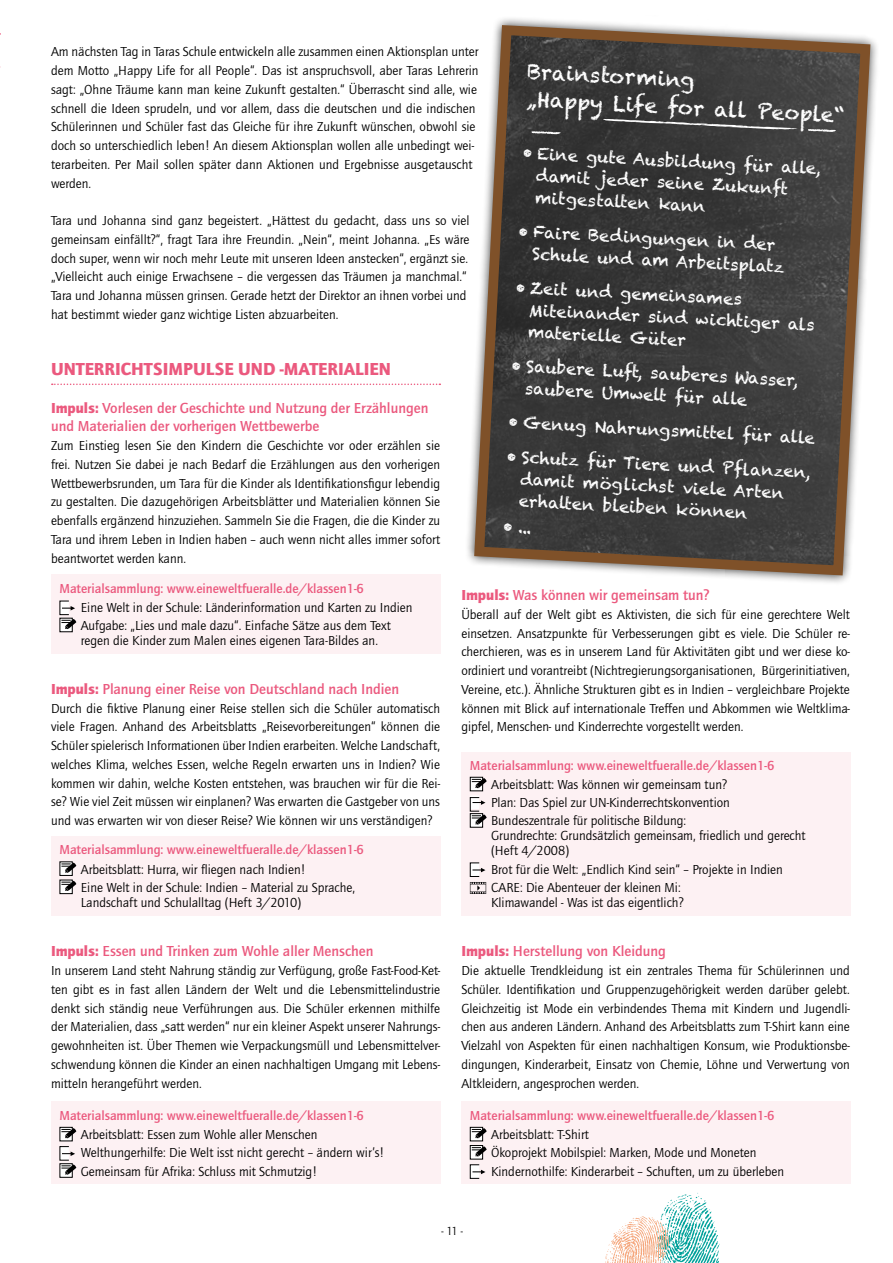
<style>
.page{position:relative;width:893px;height:1263px;background:#fff}
.page>*{position:absolute;margin:0;border:0;box-sizing:border-box;transform-origin:0 0}
.t1{font:20.85px/27.8px "Chalkduster";color:#fff}
.t2{font:900 18px "Quay Sans ITC Std";color:#eb597e}
.t3{font:16.35px/21.8px "Chalkduster";color:#fff}
.t4{font:500 15px/18.8px "Quay Sans ITC Std";color:#eb597e}
.t5{font:13.5px/18.8px "Quay Sans ITC Std";color:#000}
.t6{font:500 13.5px "Quay Sans ITC Std";color:#eb597e}
.t7{font:12px "Quay Sans ITC Std";color:#000}
.s1{font-weight:900}
</style>
<div class="page">
<svg style="left:52px;top:384px;width:388px;height:1px"></svg>
<svg style="left:605px;top:1193px;width:115px;height:70px"></svg>
<div style="left:51px;top:574px;width:389px;height:79px;background:#fdf1f3"></div>
<div style="left:60px;top:601px;width:9px;height:14px;background:#fff"></div>
<svg style="left:62px;top:606px;width:13px;height:4px"></svg>
<svg style="left:59px;top:617px;width:17px;height:15px"></svg>
<div style="left:51px;top:836px;width:389px;height:79px;background:#fdf1f3"></div>
<svg style="left:59px;top:861px;width:17px;height:33px"></svg>
<div style="left:51px;top:1102px;width:389px;height:82px;background:#fdf1f3"></div>
<svg style="left:59px;top:1126px;width:17px;height:16px"></svg>
<div style="left:60px;top:1146px;width:9px;height:14px;background:#fff"></div>
<svg style="left:62px;top:1151px;width:13px;height:5px"></svg>
<svg style="left:59px;top:1163px;width:17px;height:15px"></svg>
<div style="left:461px;top:752px;width:389px;height:163px;background:#fdf1f3"></div>
<svg style="left:469px;top:776px;width:18px;height:16px"></svg>
<div style="left:470px;top:795px;width:9px;height:14px;background:#fff"></div>
<div style="left:470px;top:797px;width:10px;height:14px;border:1px solid #000"></div>
<svg style="left:472px;top:800px;width:13px;height:5px"></svg>
<svg style="left:469px;top:813px;width:18px;height:15px"></svg>
<div style="left:470px;top:863px;width:9px;height:13px;background:#fff"></div>
<div style="left:470px;top:862px;width:10px;height:15px;border:1px solid #000"></div>
<svg style="left:472px;top:868px;width:13px;height:4px"></svg>
<svg style="left:470px;top:882px;width:16px;height:12px"></svg>
<div style="left:461px;top:1102px;width:389px;height:82px;background:#fdf1f3"></div>
<svg style="left:469px;top:1126px;width:18px;height:34px"></svg>
<div style="left:470px;top:1165px;width:9px;height:13px;background:#fff"></div>
<div style="left:470px;top:1164px;width:10px;height:15px;border:1px solid #000"></div>
<svg style="left:472px;top:1170px;width:13px;height:4px"></svg>
<svg style="left:469px;top:20px;width:406px;height:560px;background:#585451"></svg>
<svg style="left:603px;top:119px;width:194px;height:10px;background:#5a5a5a"></svg>
<svg style="left:808px;top:129px;width:28px;height:3px"></svg>
<svg style="left:531px;top:131px;width:30px;height:3px"></svg>
<p class="t5" style="left:51px;top:42px;width:429px">Am nächsten Tag in Taras Schule entwickeln alle zusammen einen Aktionsplan unter dem Motto „Happy Life for all People“. Das ist anspruchsvoll, aber Taras Lehrerin sagt: „Ohne Träume kann man keine Zukunft gestalten.“ Überrascht sind alle, wie schnell die Ideen sprudeln, und vor allem, dass die deutschen und die indischen Schülerinnen und Schüler fast das Gleiche für ihre Zukunft wünschen, obwohl sie doch so unterschiedlich leben! An diesem Aktionsplan wollen alle unbedingt wei&shy;terarbeiten. Per Mail sollen später dann Aktionen und Ergebnisse ausgetauscht werden.</p>
<p class="t5" style="left:51px;top:211px;width:420px">Tara und Johanna sind ganz begeistert. „Hättest du gedacht, dass uns so viel gemeinsam einfällt?“, fragt Tara ihre Freundin. „Nein“, meint Johanna. „Es wäre doch super, wenn wir noch mehr Leute mit unseren Ideen anstecken“, ergänzt sie. „Vielleicht auch einige Erwachsene – die vergessen das Träumen ja manchmal.“ Tara und Johanna müssen grinsen. Gerade hetzt der Direktor an ihnen vorbei und hat bestimmt wieder ganz wichtige Listen abzuarbeiten.</p>
<h2 class="t2" style="left:51px;top:358px;width:341px">UNTERRICHTSIMPULSE UND -MATERIALIEN</h2>
<p class="t4" style="left:51px;top:398px;width:379px"><span class="s1">Impuls:</span> Vorlesen der Geschichte und Nutzung der Erzählungen und Materialien der vorherigen Wettbewerbe</p>
<p class="t5" style="left:51px;top:436px;width:391px;text-align:justify">Zum Einstieg lesen Sie den Kindern die Geschichte vor oder erzählen sie frei. Nutzen Sie dabei je nach Bedarf die Erzählungen aus den vorherigen Wettbewerbsrunden, um Tara für die Kinder als Identifikationsfigur lebendig zu gestalten. Die dazugehörigen Arbeitsblätter und Materialien können Sie ebenfalls ergänzend hinzuziehen. Sammeln Sie die Fragen, die die Kinder zu Tara und ihrem Leben in Indien haben – auch wenn nicht alles immer sofort beantwortet werden kann.</p>
<h1 class="t1" style="left:528px;top:57px;width:320px;rotate:3deg">Brainstorming<br>„Happy Life for all People“</h1>
<p class="t3" style="left:538px;top:143px;width:285px;text-indent:-15px;rotate:3deg">• Eine gute Ausbildung für alle, damit jeder seine Zukunft mitgestalten kann</p>
<p class="t3" style="left:534px;top:221px;width:254px;text-indent:-15px;rotate:3deg">• Faire Bedingungen in der<br>Schule und am Arbeitsplatz</p>
<p class="t3" style="left:531px;top:277px;width:287px;text-indent:-15px;rotate:3deg">• Zeit und gemeinsames<br>Miteinander sind wichtiger als materielle Güter</p>
<p class="t3" style="left:527px;top:355px;width:274px;text-indent:-15px;rotate:3deg">• Saubere Luft, sauberes Wasser, saubere Umwelt für alle</p>
<p class="t3" style="left:509px;top:411px;width:308px;rotate:3deg">• Genug Nahrungsmittel für alle</p>
<p class="t3" style="left:522px;top:446px;width:291px;text-indent:-15px;rotate:3deg">• Schutz für Tiere und Pflanzen, damit möglichst viele Arten erhalten bleiben können</p>
<p class="t3" style="left:504px;top:515px;width:30px;rotate:3deg">• ...</p>
<p class="t6" style="left:60px;top:580px;width:306px">Materialsammlung: www.eineweltfueralle.de/klassen1-6</p>
<p class="t5" style="left:81px;top:598px;width:333px;line-height:18.1px">Eine Welt in der Schule: Länderinformation und Karten zu Indien<br>Aufgabe: „Lies und male dazu“. Einfache Sätze aus dem Text</p>
<p class="t5" style="left:81px;top:631px;width:299px">regen die Kinder zum Malen eines eigenen Tara-Bildes an.</p>
<p class="t4" style="left:51px;top:679px;width:350px"><span class="s1">Impuls:</span> Planung einer Reise von Deutschland nach Indien</p>
<p class="t5" style="left:51px;top:699px;width:391px;text-align:justify">Durch die fiktive Planung einer Reise stellen sich die Schüler automatisch viele Fragen. Anhand des Arbeitsblatts „Reisevorbereitungen“ können die Schüler spielerisch Informationen über Indien erarbeiten. Welche Landschaft, welches Klima, welches Essen, welche Regeln erwarten uns in Indien? Wie kommen wir dahin, welche Kosten entstehen, was brauchen wir für die Rei&shy;se? Wie viel Zeit müssen wir einplanen? Was erwarten die Gastgeber von uns und was erwarten wir von dieser Reise? Wie können wir uns verständigen?</p>
<p class="t6" style="left:60px;top:842px;width:306px">Materialsammlung: www.eineweltfueralle.de/klassen1-6</p>
<p class="t5" style="left:81px;top:860px;width:276px;line-height:18.1px">Arbeitsblatt: Hurra, wir fliegen nach Indien!<br>Eine Welt in der Schule: Indien – Material zu Sprache,</p>
<p class="t5" style="left:81px;top:893px;width:222px">Landschaft und Schulalltag (Heft 3/2010)</p>
<p class="t4" style="left:51px;top:942px;width:324px"><span class="s1">Impuls:</span> Essen und Trinken zum Wohle aller Menschen</p>
<p class="t5" style="left:51px;top:961px;width:391px;text-align:justify">In unserem Land steht Nahrung ständig zur Verfügung, große Fast-Food-Ket&shy;ten gibt es in fast allen Ländern der Welt und die Lebensmittelindustrie denkt sich ständig neue Verführungen aus. Die Schüler erkennen mithilfe der Materialien, dass „satt werden“ nur ein kleiner Aspekt unserer Nahrungs&shy;gewohnheiten ist. Über Themen wie Verpackungsmüll und Lebensmittelver&shy;schwendung können die Kinder an einen nachhaltigen Umgang mit Lebens&shy;mitteln herangeführt werden.</p>
<p class="t6" style="left:60px;top:1107px;width:306px">Materialsammlung: www.eineweltfueralle.de/klassen1-6</p>
<p class="t5" style="left:81px;top:1125px;width:305px;line-height:18.1px">Arbeitsblatt: Essen zum Wohle aller Menschen<br>Welthungerhilfe: Die Welt isst nicht gerecht – ändern wir’s!<br>Gemeinsam für Afrika: Schluss mit Schmutzig!</p>
<p class="t4" style="left:461px;top:586px;width:250px"><span class="s1">Impuls:</span> Was können wir gemeinsam tun?</p>
<p class="t5" style="left:461px;top:605px;width:390px;text-align:justify">Überall auf der Welt gibt es Aktivisten, die sich für eine gerechtere Welt einsetzen. Ansatzpunkte für Verbesserungen gibt es viele. Die Schüler re&shy;cherchieren, was es in unserem Land für Aktivitäten gibt und wer diese ko&shy;ordiniert und vorantreibt (Nichtregierungsorganisationen, Bürgerinitiativen, Vereine, etc.). Ähnliche Strukturen gibt es in Indien – vergleichbare Projekte können mit Blick auf internationale Treffen und Abkommen wie Weltklima&shy;gipfel, Menschen- und Kinderrechte vorgestellt werden.</p>
<p class="t6" style="left:470px;top:757px;width:306px">Materialsammlung: www.eineweltfueralle.de/klassen1-6</p>
<p class="t5" style="left:491px;top:775px;width:240px;line-height:18.1px">Arbeitsblatt: Was können wir gemeinsam tun?<br>Plan: Das Spiel zur UN-Kinderrechtskonvention<br>Bundeszentrale für politische Bildung:</p>
<p class="t5" style="left:491px;top:828px;width:316px;line-height:15px">Grundrechte: Grundsätzlich gemeinsam, friedlich und gerecht (Heft 4/2008)</p>
<p class="t5" style="left:491px;top:860px;width:293px;line-height:18.1px">Brot für die Welt: „Endlich Kind sein“ – Projekte in Indien<br>CARE: Die Abenteuer der kleinen Mi:</p>
<p class="t5" style="left:491px;top:893px;width:194px">Klimawandel - Was ist das eigentlich?</p>
<p class="t4" style="left:461px;top:942px;width:206px"><span class="s1">Impuls:</span> Herstellung von Kleidung</p>
<p class="t5" style="left:461px;top:961px;width:390px;text-align:justify">Die aktuelle Trendkleidung ist ein zentrales Thema für Schülerinnen und Schüler. Identifikation und Gruppenzugehörigkeit werden darüber gelebt.<br>Gleichzeitig ist Mode ein verbindendes Thema mit Kindern und Jugendli&shy;chen aus anderen Ländern. Anhand des Arbeitsblatts zum T-Shirt kann eine Vielzahl von Aspekten für einen nachhaltigen Konsum, wie Produktionsbe&shy;dingungen, Kinderarbeit, Einsatz von Chemie, Löhne und Verwertung von Altkleidern, angesprochen werden.</p>
<p class="t6" style="left:470px;top:1107px;width:306px">Materialsammlung: www.eineweltfueralle.de/klassen1-6</p>
<p class="t5" style="left:491px;top:1125px;width:295px;line-height:18.1px">Arbeitsblatt: T-Shirt<br>Ökoprojekt Mobilspiel: Marken, Mode und Moneten<br>Kindernothilfe: Kinderarbeit – Schuften, um zu überleben</p>
<p class="t7" style="left:441px;top:1224px;width:23px">- 11 -</p>
</div>
